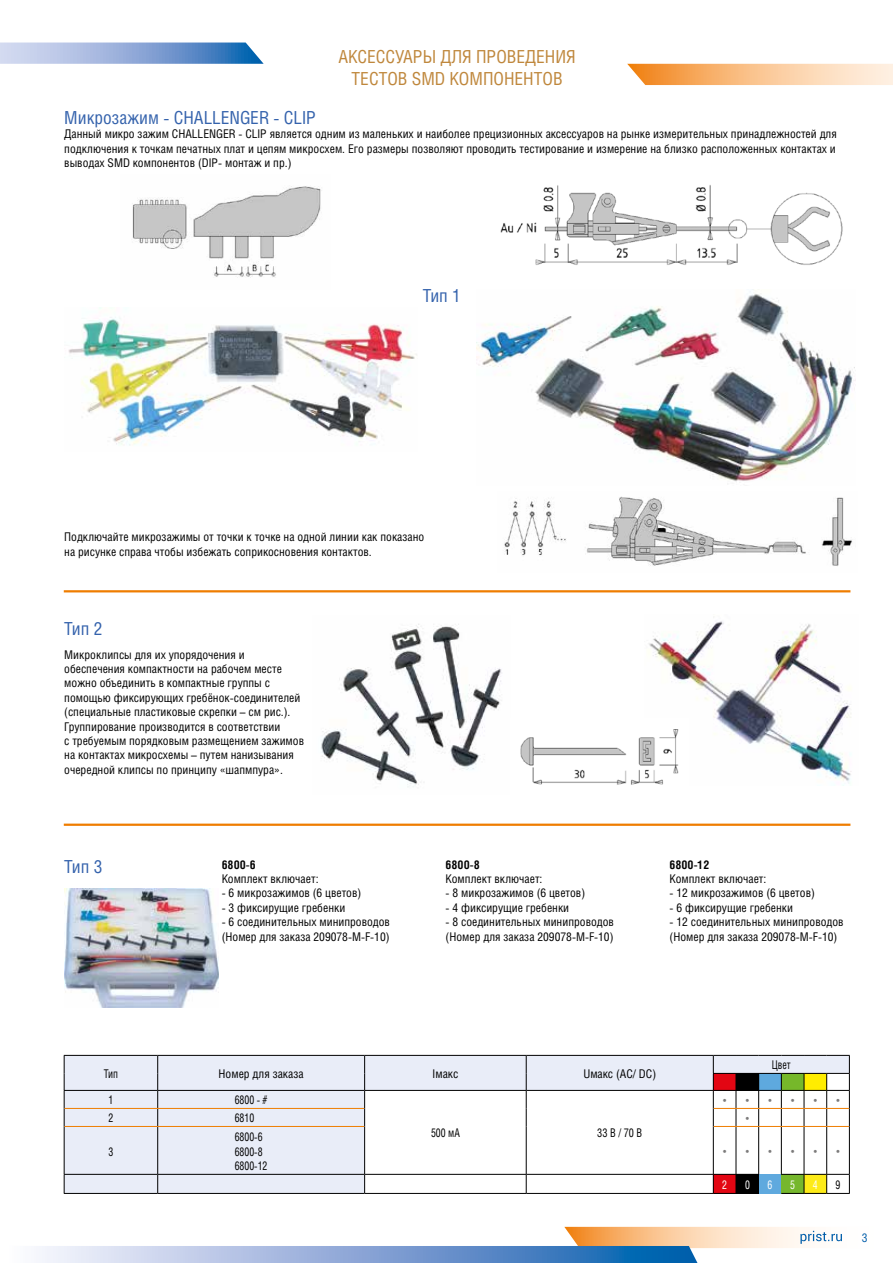
<style>
.page{position:relative;width:893px;height:1263px;background:#fff}
.page>*{position:absolute;margin:0;border:0;box-sizing:border-box;transform-origin:0 0}
.t1{font:18px/21.6px "Helios Cond C";color:#bf873c;text-align:center}
.t2{font:18px "Helios Cond C";color:#3462ac}
.t3{font:12px/14.4px "Helios Cond C";color:#000}
.t4{font:12px/14.4px "Helios Cond C";color:#000;scale:.85 1}
.t5{font:700 12px "Helios Cond C";color:#000}
.t6{font:12px "Helios Cond C";color:#7c7b7b}
.t7{font:12px "Helios Cond C";color:#000;scale:.89 1}
.t8{font:12px "Helios Cond C";color:#fff;scale:.85 1}
.t9{font:12px "Helios Cond C";color:#005da9}
</style>
<div class="page">
<svg style="left:627px;top:64px;width:266px;height:21px;background:#f9c591"></svg>
<svg style="left:0;top:43px;width:264px;height:21px;background:#8caad7"></svg>
<svg style="left:39px;top:1227px;width:803px;height:36px"></svg>
<img style="left:648px;top:621px;width:204px;height:163px">
<img style="left:477px;top:289px;width:378px;height:193px">
<img style="left:68px;top:308px;width:349px;height:138px">
<img style="left:321px;top:624px;width:181px;height:163px">
<img style="left:500px;top:185px;width:343px;height:80px">
<img style="left:520px;top:718px;width:169px;height:67px">
<img style="left:132px;top:186px;width:190px;height:92px">
<img style="left:504px;top:496px;width:349px;height:70px">
<img style="left:64px;top:888px;width:155px;height:119px">
<svg style="left:65px;top:1056px;width:784px;height:137px;fill:#e9edf8"></svg>
<div style="left:759px;top:1174px;width:22px;height:19px;background:#5fa9de"></div>
<hr style="left:64px;top:1055px;width:94px;height:1px;background:#000">
<hr style="left:158px;top:1055px;width:207px;height:1px;background:#000">
<hr style="left:365px;top:1055px;width:161px;height:1px;background:#000">
<hr style="left:526px;top:1055px;width:187px;height:1px;background:#000">
<hr style="left:64px;top:1090px;width:94px;height:1px;background:#000">
<hr style="left:158px;top:1090px;width:207px;height:1px;background:#000">
<hr style="left:365px;top:1090px;width:161px;height:1px;background:#000">
<hr style="left:526px;top:1090px;width:187px;height:1px;background:#000">
<svg style="left:64px;top:1056px;width:1px;height:70px"></svg>
<svg style="left:157px;top:1056px;width:1px;height:70px"></svg>
<svg style="left:364px;top:1056px;width:1px;height:70px"></svg>
<svg style="left:526px;top:1056px;width:1px;height:70px"></svg>
<hr style="left:64px;top:1126px;width:1px;height:48px;background:#000">
<hr style="left:157px;top:1127px;width:1px;height:47px;background:#000">
<hr style="left:364px;top:1126px;width:1px;height:48px;background:#000">
<hr style="left:526px;top:1126px;width:1px;height:48px;background:#000">
<hr style="left:713px;top:1126px;width:1px;height:48px;background:#000">
<svg style="left:64px;top:1175px;width:1px;height:18px"></svg>
<svg style="left:157px;top:1175px;width:1px;height:18px"></svg>
<svg style="left:364px;top:1175px;width:1px;height:18px"></svg>
<svg style="left:526px;top:1175px;width:1px;height:18px"></svg>
<hr style="left:736px;top:1127px;width:1px;height:47px;background:#000">
<hr style="left:758px;top:1127px;width:1px;height:47px;background:#000">
<hr style="left:781px;top:1127px;width:1px;height:47px;background:#000">
<hr style="left:804px;top:1127px;width:1px;height:47px;background:#000">
<hr style="left:826px;top:1127px;width:1px;height:47px;background:#000">
<hr style="left:849px;top:1126px;width:1px;height:48px;background:#000">
<hr style="left:64px;top:1174px;width:94px;height:1px;background:#000">
<hr style="left:158px;top:1174px;width:207px;height:1px;background:#000">
<hr style="left:64px;top:1193px;width:94px;height:1px;background:#000">
<hr style="left:158px;top:1193px;width:207px;height:1px;background:#000">
<svg style="left:781px;top:1174px;width:69px;height:20px"></svg>
<hr style="left:365px;top:1174px;width:161px;height:1px;background:#000">
<hr style="left:526px;top:1174px;width:187px;height:1px;background:#000">
<hr style="left:365px;top:1193px;width:161px;height:1px;background:#000">
<hr style="left:526px;top:1193px;width:187px;height:1px;background:#000">
<hr style="left:65px;top:1126px;width:93px;height:1px;background:#ef7d00">
<hr style="left:158px;top:1126px;width:206px;height:1px;background:#ef7d00">
<hr style="left:65px;top:1108px;width:93px;height:1px;background:#ef7d00">
<hr style="left:158px;top:1108px;width:206px;height:1px;background:#ef7d00">
<svg style="left:713px;top:1055px;width:137px;height:72px"></svg>
<svg style="left:713px;top:1174px;width:46px;height:20px"></svg>
<hr style="left:64px;top:590px;width:786px;height:2px;background:#ef7d00">
<hr style="left:64px;top:824px;width:786px;height:2px;background:#ef7d00">
<h1 class="t1" style="left:338px;top:46px;width:239px">АКСЕССУАРЫ ДЛЯ ПРОВЕДЕНИЯ<br>ТЕСТОВ SMD КОМПОНЕНТОВ</h1>
<h1 class="t2" style="left:64px;top:107px;width:253px">Микрозажим - CHALLENGER - CLIP</h1>
<p class="t3" style="left:64px;top:126px;width:774px;text-align:justify">Данный микро зажим CHALLENGER - CLIP является одним из маленьких и наиболее прецизионных аксессуаров на рынке измерительных принадлежностей для подключения к точкам печатных плат и цепям микросхем. Его размеры позволяют проводить тестирование и измерение на близко расположенных контактах и выводах SMD компонентов (DIP- монтаж и пр.)</p>
<h1 class="t2" style="left:423px;top:284px;width:40px">Тип 1</h1>
<p class="t3" style="left:64px;top:529px;width:362px">Подключайте микрозажимы от точки к точке на одной линии как показано на рисунке справа чтобы избежать соприкосновения контактов.</p>
<h1 class="t2" style="left:64px;top:617px;width:40px">Тип 2</h1>
<p class="t3" style="left:64px;top:647px;width:241px">Микроклипсы для их упорядочения и обеспечения компактности на рабочем месте можно объединить в компактные группы с помощью фиксирующих гребёнок-соединителей (специальные пластиковые скрепки – см рис.).<br>Группирование производится в соответствии<br>с требуемым порядковым размещением зажимов на контактах микросхемы – путем нанизывания очередной клипсы по принципу «шапмпура».</p>
<h1 class="t2" style="left:64px;top:856px;width:40px">Тип 3</h1>
<p class="t5" style="left:222px;top:857px;width:36px">6800-6</p>
<p class="t3" style="left:222px;top:871px;width:98px">Комплект включает:</p>
<p class="t3" style="left:222px;top:886px;width:141px">- 6 микрозажимов (6 цветов)</p>
<p class="t3" style="left:222px;top:900px;width:125px">- 3 фиксирущие гребенки</p>
<p class="t3" style="left:222px;top:914px;width:170px">- 6 соединительных минипроводов (Номер для заказа 209078-M-F-10)</p>
<p class="t5" style="left:446px;top:857px;width:36px">6800-8</p>
<p class="t3" style="left:446px;top:871px;width:98px">Комплект включает:</p>
<p class="t3" style="left:446px;top:886px;width:141px">- 8 микрозажимов (6 цветов)</p>
<p class="t3" style="left:446px;top:900px;width:125px">- 4 фиксирущие гребенки</p>
<p class="t3" style="left:446px;top:914px;width:170px">- 8 соединительных минипроводов (Номер для заказа 209078-M-F-10)</p>
<p class="t5" style="left:669px;top:857px;width:41px">6800-12</p>
<p class="t3" style="left:669px;top:871px;width:98px">Комплект включает:</p>
<p class="t3" style="left:669px;top:886px;width:147px">- 12 микрозажимов (6 цветов)</p>
<p class="t3" style="left:669px;top:900px;width:125px">- 6 фиксирущие гребенки</p>
<p class="t3" style="left:669px;top:914px;width:176px">- 12 соединительных минипроводов (Номер для заказа 209078-M-F-10)</p>
<p class="t4" style="left:104px;top:1066px;width:18px">Тип</p>
<p class="t3" style="left:219px;top:1066px;width:87px">Номер для заказа</p>
<p class="t3" style="left:433px;top:1066px;width:27px">Iмакс</p>
<p class="t3" style="left:583px;top:1066px;width:74px">Uмакс (AC/ DC)</p>
<p class="t4" style="left:108px;top:1092px;width:7px">1</p>
<p class="t4" style="left:235px;top:1092px;width:40px">6800 - #</p>
<p class="t4" style="left:772px;top:1057px;width:24px">Цвет</p>
<p class="t6" style="left:723px;top:1093px;width:27px">• •</p>
<p class="t6" style="left:768px;top:1093px;width:27px">• •</p>
<p class="t6" style="left:814px;top:1093px;width:27px">• •</p>
<p class="t4" style="left:108px;top:1110px;width:7px">2</p>
<p class="t4" style="left:235px;top:1110px;width:25px">6810</p>
<p class="t6" style="left:746px;top:1111px;width:5px">•</p>
<p class="t4" style="left:108px;top:1144px;width:7px">3</p>
<p class="t4" style="left:431px;top:1125px;width:35px">500 мА</p>
<p class="t7" style="left:597px;top:1126px;width:52px">33 В / 70 В</p>
<p class="t4" style="left:235px;top:1129px;width:40px">6800-6<br>6800-8<br>6800-12</p>
<p class="t6" style="left:723px;top:1144px;width:27px">• •</p>
<p class="t6" style="left:768px;top:1144px;width:27px">• •</p>
<p class="t6" style="left:814px;top:1144px;width:27px">• •</p>
<p class="t8" style="left:722px;top:1177px;width:7px">2</p>
<p class="t8" style="left:745px;top:1177px;width:7px">0</p>
<p class="t8" style="left:768px;top:1177px;width:7px">6</p>
<p class="t8" style="left:790px;top:1177px;width:7px">5</p>
<p class="t8" style="left:813px;top:1177px;width:7px">4</p>
<p class="t4" style="left:836px;top:1177px;width:7px">9</p>
<p class="t9" style="left:862px;top:1230px;width:7px">3</p>
</div>
